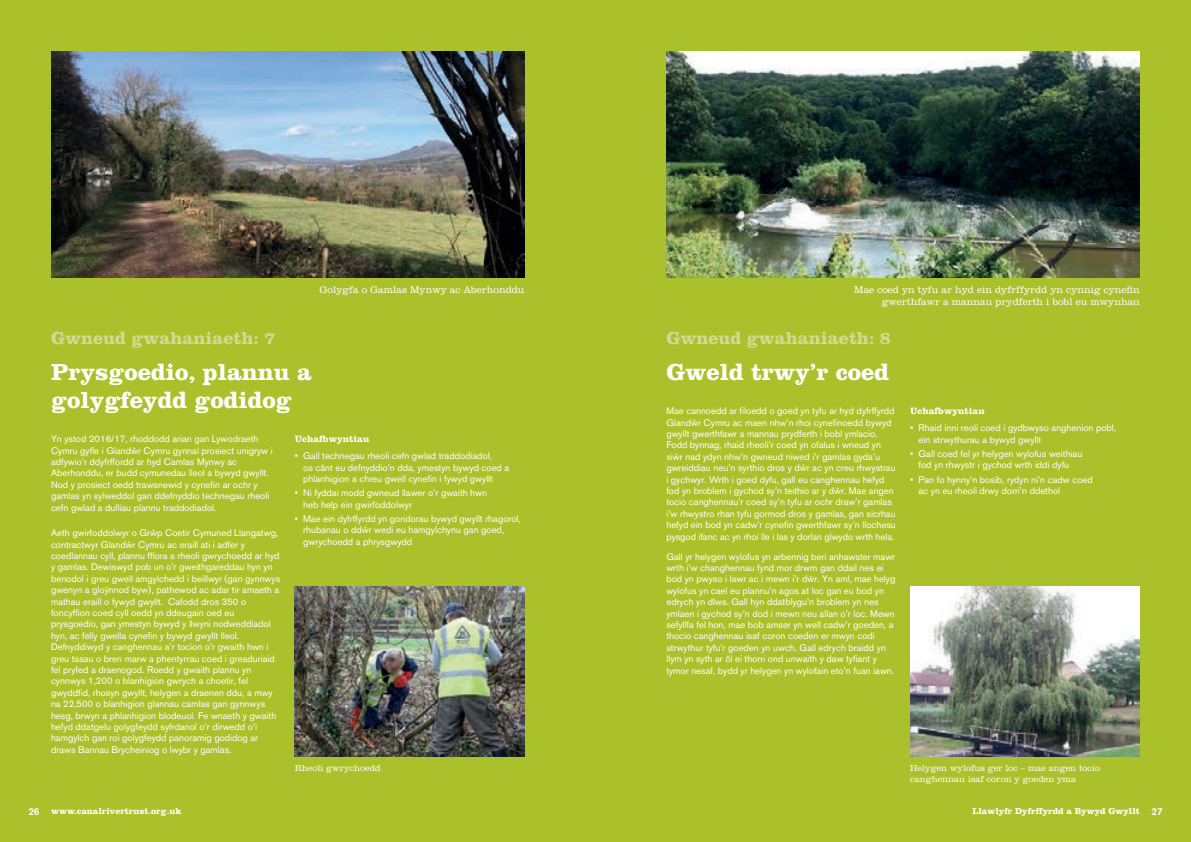
<style>
.page{position:relative;width:1191px;height:842px;background:#aac12c}
.page>*{position:absolute;margin:0;border:0;box-sizing:border-box;transform-origin:0 0}
.t1{font:700 24px/28px "Clarendon LT Std";color:#fff}
.t2{font:700 18px "Clarendon LT Std";color:#d0db93}
.t3{font:300 10px/12px "Clarendon LT Std";color:#fff;text-align:right}
.t4{font:9.5px/11.4px "Akzidenz Grotesk BQ";color:#fff}
.t5{font:700 9.5px "Clarendon LT Std";color:#fff}
.t6{font:300 9px/10.8px "Clarendon LT Std";color:#fff}
.t7{font:700 9px "Clarendon LT Std";color:#fff}
.s1{font-family:"Akzidenz Grotesk BQ";font-weight:500;font-size:10px}
</style>
<div class="page">
<img style="left:51px;top:51px;width:473px;height:227px">
<img style="left:666px;top:51px;width:474px;height:227px">
<img style="left:295px;top:587px;width:229px;height:170px">
<img style="left:910px;top:587px;width:229px;height:170px">
<p class="t3" style="left:320px;top:284px;width:206px">Golygfa o Gamlas Mynwy ac Aberhonddu</p>
<p class="t3" style="left:854px;top:284px;width:287px">Mae coed yn tyfu ar hyd ein dyfrffyrdd yn cynnig cynefin gwerthfawr a mannau prydferth i bobl eu mwynhau</p>
<h2 class="t2" style="left:51px;top:327px;width:226px">Gwneud gwahaniaeth: 7</h2>
<h1 class="t1" style="left:51px;top:358px;width:262px">Prysgoedio, plannu a golygfeydd godidog</h1>
<p class="t4" style="left:51px;top:433px;width:223px">Yn ystod 2016/17, rhoddodd arian gan Lywodraeth Cymru gyfle i Glandwˆ r Cymru gynnal prosiect unigryw i adfywio’r ddyfrffordd ar hyd Camlas Mynwy ac Aberhonddu, er budd cymunedau lleol a bywyd gwyllt.<br>Nod y prosiect oedd trawsnewid y cynefin ar ochr y gamlas yn sylweddol gan ddefnyddio technegau rheoli cefn gwlad a dulliau plannu traddodiadol.</p>
<p class="t4" style="left:51px;top:527px;width:231px">Aeth gwirfoddolwyr o Grwˆ p Coetir Cymuned Llangatwg, contractwyr Glandwˆ r Cymru ac eraill ati i adfer y coedlannau cyll, plannu fflora a rheoli gwrychoedd ar hyd y gamlas. Dewiswyd pob un o’r gweithgareddau hyn yn benodol i greu gwell amgylchedd i beillwyr (gan gynnwys gwenyn a gloÿnnod byw), pathewod ac adar tir amaeth a mathau eraill o fywyd gwyllt. Cafodd dros 350 o foncyffion coed cyll oedd yn ddeugain oed eu prysgoedio, gan ymestyn bywyd y llwyni nodweddiadol hyn, ac felly gwella cynefin y bywyd gwyllt lleol.<br>Defnyddiwyd y canghennau a’r tocion o’r gwaith hwn i greu tasau o bren marw a phentyrrau coed i greaduriaid fel pryfed a draenogod. Roedd y gwaith plannu yn cynnwys 1,200 o blanhigion gwrych a choetir, fel gwyddfid, rhosyn gwyllt, helygen a draenen ddu, a mwy na 22,500 o blanhigion glannau camlas gan gynnwys hesg, brwyn a phlanhigion blodeuol. Fe wnaeth y gwaith hefyd ddatgelu golygfeydd syfrdanol o’r dirwedd o’i hamgylch gan roi golygfeydd panoramig godidog ar draws Bannau Brycheiniog o lwybr y gamlas.</p>
<p class="t5" style="left:295px;top:433px;width:76px">Uchafbwyntiau</p>
<p class="t4" style="left:303px;top:450px;width:208px;text-indent:-8px">• Gall technegau rheoli cefn gwlad traddodiadol,<br>os cânt eu defnyddio’n dda, ymestyn bywyd coed a phlanhigion a chreu gwell cynefin i fywyd gwyllt</p>
<p class="t4" style="left:303px;top:487px;width:185px;text-indent:-8px">• Ni fyddai modd gwneud llawer o’r gwaith hwn heb help ein gwirfoddolwyr</p>
<p class="t4" style="left:303px;top:513px;width:219px;text-indent:-8px">• Mae ein dyfrffyrdd yn goridorau bywyd gwyllt rhagorol, rhubanau o ddwˆ r wedi eu hamgylchynu gan goed, gwrychoedd a phrysgwydd</p>
<h2 class="t2" style="left:666px;top:327px;width:226px">Gwneud gwahaniaeth: 8</h2>
<h1 class="t1" style="left:666px;top:358px;width:224px">Gweld trwy’r coed</h1>
<p class="t4" style="left:666px;top:405px;width:231px">Mae cannoedd ar filoedd o goed yn tyfu ar hyd dyfrffyrdd Glandwˆ r Cymru ac maen nhw’n rhoi cynefinoedd bywyd gwyllt gwerthfawr a mannau prydferth i bobl ymlacio.<br>Fodd bynnag, rhaid rheoli’r coed yn ofalus i wneud yn<br>siwˆ r nad ydyn nhw’n gwneud niwed i’r gamlas gyda’u gwreiddiau neu’n syrthio dros y dwˆ r ac yn creu rhwystrau i gychwyr. Wrth i goed dyfu, gall eu canghennau hefyd fod yn broblem i gychod sy’n teithio ar y dwˆ r. Mae angen tocio canghennau’r coed sy’n tyfu ar ochr draw’r gamlas i’w rhwystro rhan tyfu gormod dros y gamlas, gan sicrhau hefyd ein bod yn cadw’r cynefin gwerthfawr sy’n llochesu pysgod ifanc ac yn rhoi lle i las y dorlan glwydo wrth hela.</p>
<p class="t4" style="left:666px;top:550px;width:230px">Gall yr helygen wylofus yn arbennig beri anhawster mawr wrth i’w changhennau fynd mor drwm gan ddail nes ei bod yn pwyso i lawr ac i mewn i’r dwˆ r. Yn aml, mae helyg wylofus yn cael eu plannu’n agos at loc gan eu bod yn edrych yn dlws. Gall hyn ddatblygu’n broblem yn nes ymlaen i gychod sy’n dod i mewn neu allan o’r loc. Mewn sefyllfa fel hon, mae bob amser yn well cadw’r goeden, a thocio canghennau isaf coron coeden er mwyn codi strwythur tyfu’r goeden yn uwch. Gall edrych braidd yn llym yn syth ar ôl ei thorri ond unwaith y daw tyfiant y tymor nesaf, bydd yr helygen yn wylofain eto’n fuan iawn.</p>
<p class="t5" style="left:910px;top:405px;width:76px">Uchafbwyntiau</p>
<p class="t4" style="left:918px;top:422px;width:199px;text-indent:-8px">• Rhaid inni reoli coed i gydbwyso anghenion pobl, ein strwythurau a bywyd gwyllt</p>
<p class="t4" style="left:910px;top:448px;width:173px;text-align:center">• Gall coed fel yr helygen wylofus weithiau fod yn rhwystr i gychod wrth iddi dyfu</p>
<p class="t4" style="left:918px;top:473px;width:176px;text-indent:-8px">• Pan fo hynny’n bosib, rydyn ni’n cadw coed ac yn eu rheoli drwy dorri’n ddethol</p>
<p class="t6" style="left:295px;top:763px;width:87px">Rheoli gwrychoedd</p>
<p class="t6" style="left:910px;top:763px;width:191px">Helygen wylofus ger loc – mae angen tocio canghennau isaf coron y goeden yma</p>
<p class="t7" style="left:28px;top:805px;width:155px"><span class="s1">26</span> www.canalrivertrust.org.uk</p>
<p class="t7" style="left:972px;top:805px;width:192px">Llawlyfr Dyfrffyrdd a Bywyd Gwyllt <span class="s1">27</span></p>
</div>
